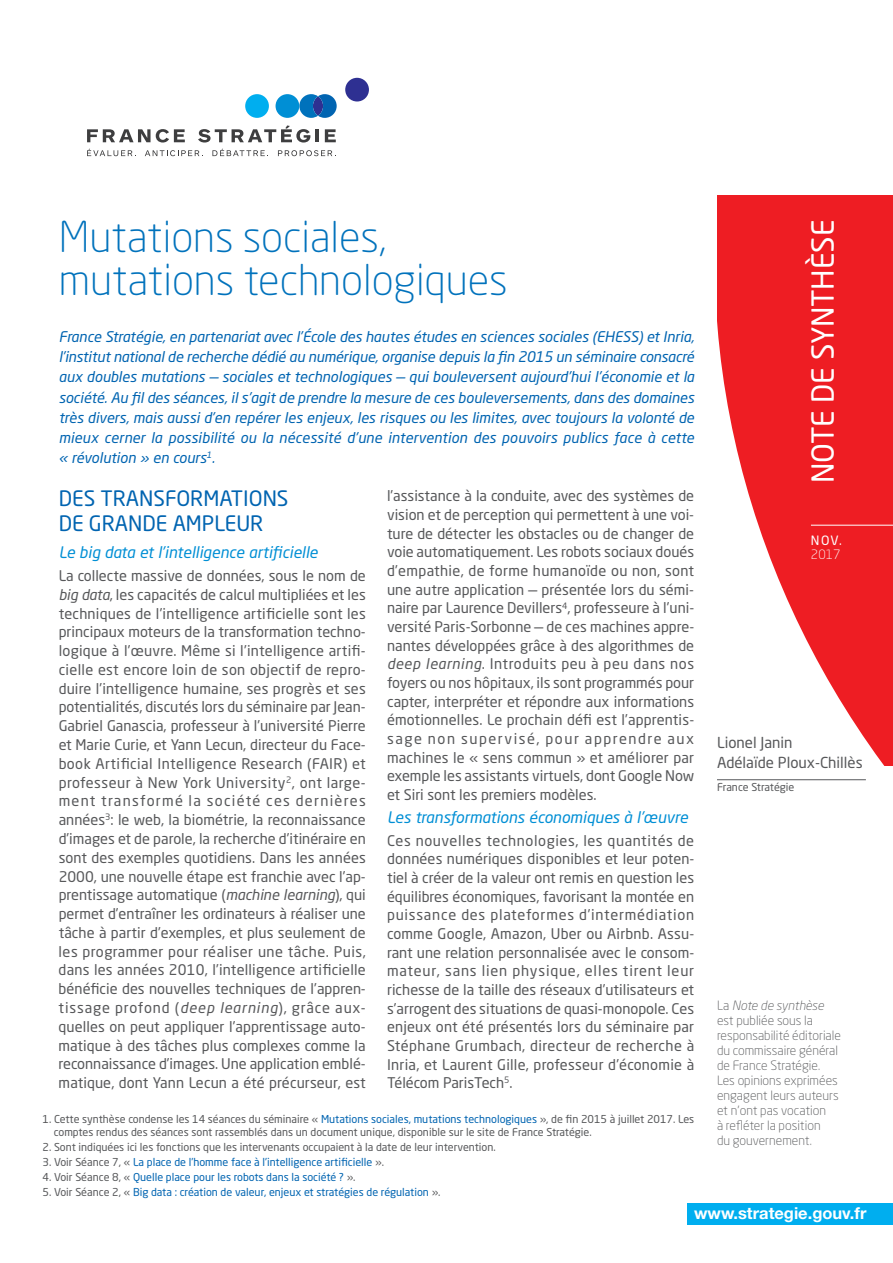
<style>
.page{position:relative;width:893px;height:1263px;background:#fff}
.page>*{position:absolute;margin:0;border:0;box-sizing:border-box;transform-origin:0 0}
.t1{font:300 42px/43.5px "Neo Sans Pro";color:#0072bc}
.t2{font:30px "Neo Sans Pro";color:#fff}
.t3{font:21px/24.2px "Neo Sans Pro";color:#0164b1}
.t4{font:700 16.5px "Helvetica Neue LT Com";color:#fff}
.t5{font:italic 15.75px "Neo Sans Pro";color:#008fd5}
.t6{font:15px/20.2px "Neo Sans Pro";color:#57585a}
.t7{font:14.55px/18.6px "Neo Sans Pro";letter-spacing:.01em;color:#57585a;text-align:justify}
.t8{font:italic 14.55px/20.2px "Neo Sans Pro";letter-spacing:.01em;color:#0164b1;text-align:justify}
.t9{font:300 12.75px/15px "Neo Sans Pro";color:#57585a}
.t10{font:12.75px "Neo Sans Pro";color:#fff}
.t11{font:300 12.75px "Neo Sans Pro";color:#fff}
.t12{font:10.8px/12.8px "Neo Sans Pro";color:#57585a}
.t13{font:10.8px "Neo Sans Pro";color:#0164b1}
.s1{font-style:italic}
.s2{color:#0164b1}
.s3{color:#57585a}
</style>
<div class="page">
<svg style="left:717px;top:196px;width:176px;height:569px;fill:#ee1d23"></svg>
<div style="left:687px;top:1203px;width:206px;height:22px;background:#00aeef"></div>
<hr style="left:811px;top:525px;width:82px;height:1px;background:#fff">
<svg style="left:299px;top:94px;width:38px;height:24px"></svg>
<div style="left:276px;top:94px;width:23px;height:24px;background:#008fd5;border-radius:50%"></div>
<div style="left:245px;top:94px;width:24px;height:24px;background:#00aeef;border-radius:50%"></div>
<div style="left:345px;top:78px;width:24px;height:24px;background:#2e3092;border-radius:50%"></div>
<svg style="left:87px;top:129px;width:98px;height:14px"></svg>
<svg style="left:198px;top:125px;width:112px;height:18px"></svg>
<svg style="left:316px;top:129px;width:3px;height:13px"></svg>
<svg style="left:325px;top:129px;width:11px;height:13px"></svg>
<svg style="left:87px;top:149px;width:49px;height:7px"></svg>
<svg style="left:145px;top:150px;width:58px;height:6px"></svg>
<svg style="left:212px;top:149px;width:56px;height:7px"></svg>
<svg style="left:278px;top:150px;width:58px;height:6px"></svg>
<hr style="left:717px;top:779px;width:149px;height:1px;background:#57585a">
<h1 class="t1" style="left:59px;top:219px;width:450px">Mutations sociales, mutations technologiques</h1>
<h2 class="t2" style="left:812px;top:483px;width:265px;rotate:-90deg">note De sYnthèse</h2>
<p class="t8" style="left:59px;top:328px;width:637px">France Stratégie, en partenariat avec l’École des hautes études en sciences sociales (EHESS) et Inria, l’institut national de recherche dédié au numérique, organise depuis la fin 2015 un séminaire consacré aux doubles mutations — sociales et technologiques — qui bouleversent aujourd’hui l’économie et la société. Au fil des séances, il s’agit de prendre la mesure de ces bouleversements, dans des domaines très divers, mais aussi d’en repérer les enjeux, les risques ou les limites, avec toujours la volonté de mieux cerner la possibilité ou la nécessité d’une intervention des pouvoirs publics face à cette « révolution » en cours<sup>1</sup>.</p>
<h3 class="t3" style="left:59px;top:489px;width:231px">Des transformations<br>De granDe ampleur</h3>
<p class="t5" style="left:59px;top:546px;width:261px">Le big data et l’intelligence artificielle</p>
<p class="t7" style="left:59px;top:567px;width:309px">la collecte massive de données, sous le nom de <span class="s1">big data</span>, les capacités de calcul multipliées et les techniques de l’intelligence artificielle sont les principaux moteurs de la transformation techno&shy;logique à l’œuvre. même si l’intelligence artifi&shy;cielle est encore loin de son objectif de repro&shy;duire l’intelligence humaine, ses progrès et ses potentialités, discutés lors du séminaire par Jean&shy;gabriel ganascia, professeur à l’université pierre et marie Curie, et Yann lecun, directeur du face&shy;book artificial intelligence research (fair) et professeur à new York university<sup>2</sup>, ont large&shy;ment transformé la société ces dernières années<sup>3</sup>: le web, la biométrie, la reconnaissance d’images et de parole, la recherche d’itinéraire en sont des exemples quotidiens. Dans les années 2000, une nouvelle étape est franchie avec l’ap&shy;prentissage automatique (<span class="s1">machine learning</span>), qui permet d’entraîner les ordinateurs à réaliser une tâche à partir d’exemples, et plus seulement de les programmer pour réaliser une tâche. puis, dans les années 2010, l’intelligence artificielle bénéficie des nouvelles techniques de l’appren&shy;tissage profond (<span class="s1">deep learning</span>), grâce aux&shy;quelles on peut appliquer l’apprentissage auto&shy;matique à des tâches plus complexes comme la reconnaissance d’images. une application emblé&shy;matique, dont Yann lecun a été précurseur, est</p>
<p class="t7" style="left:387px;top:488px;width:309px">l’assistance à la conduite, avec des systèmes de vision et de perception qui permettent à une voi&shy;ture de détecter les obstacles ou de changer de voie automatiquement. les robots sociaux doués d’empathie, de forme humanoïde ou non, sont une autre application — présentée lors du sémi&shy;naire par laurence Devillers<sup>4</sup>, professeure à l’uni&shy;versité paris-sorbonne — de ces machines appre&shy;nantes développées grâce à des algorithmes de <span class="s1">deep learning</span>. introduits peu à peu dans nos foyers ou nos hôpitaux, ils sont programmés pour capter, interpréter et répondre aux informations émotionnelles. le prochain défi est l’apprentis&shy;sage non supervisé, pour apprendre aux machines le « sens commun » et améliorer par exemple les assistants virtuels, dont google now et siri sont les premiers modèles.</p>
<p class="t5" style="left:387px;top:811px;width:303px">Les transformations économiques à l’œuvre</p>
<p class="t7" style="left:387px;top:832px;width:309px">Ces nouvelles technologies, les quantités de données numériques disponibles et leur poten&shy;tiel à créer de la valeur ont remis en question les équilibres économiques, favorisant la montée en puissance des plateformes d’intermédiation comme google, amazon, uber ou airbnb. assu&shy;rant une relation personnalisée avec le consom&shy;mateur, sans lien physique, elles tirent leur richesse de la taille des réseaux d’utilisateurs et s’arrogent des situations de quasi-monopole. Ces enjeux ont été présentés lors du séminaire par stéphane grumbach, directeur de recherche à inria, et laurent gille, professeur d’économie à télécom paristech<sup>5</sup>.</p>
<p class="t10" style="left:811px;top:535px;width:32px">noV.</p>
<p class="t11" style="left:811px;top:549px;width:31px">2017</p>
<p class="t6" style="left:717px;top:734px;width:147px">lionel Janin<br>adélaïde ploux-Chillès</p>
<p class="t12" style="left:717px;top:781px;width:79px">france stratégie</p>
<p class="t9" style="left:717px;top:998px;width:125px">La <span class="s1">Note de synthèse </span>est publiée sous la responsabilité éditoriale du commissaire général de France Stratégie.<br>Les opinions exprimées engagent leurs auteurs et n’ont pas vocation<br>à refléter la position<br>du gouvernement.</p>
<p class="t12" style="left:54px;top:1114px;width:642px;text-indent:-11px">1. Cette synthèse condense les 14 séances du séminaire « <span class="s2">mutations sociales, mutations technologiques</span> », de fin 2015 à juillet 2017. les comptes rendus des séances sont rassemblés dans un document unique, disponible sur le site de france stratégie.</p>
<p class="t12" style="left:43px;top:1141px;width:455px">2. sont indiquées ici les fonctions que les intervenants occupaient à la date de leur intervention.</p>
<p class="t13" style="left:43px;top:1158px;width:343px"><span class="s3">3. Voir séance 7, «</span> la place de l’homme face à l’intelligence artificielle <span class="s3">».</span></p>
<p class="t13" style="left:43px;top:1172px;width:315px"><span class="s3">4. Voir séance 8, «</span> Quelle place pour les robots dans la société ? <span class="s3">».</span></p>
<p class="t13" style="left:43px;top:1187px;width:400px"><span class="s3">5. Voir séance 2, «</span> Big data : création de valeur, enjeux et stratégies de régulation <span class="s3">».</span></p>
<p class="t4" style="left:694px;top:1203px;width:174px">www.strategie.gouv.fr</p>
</div>
